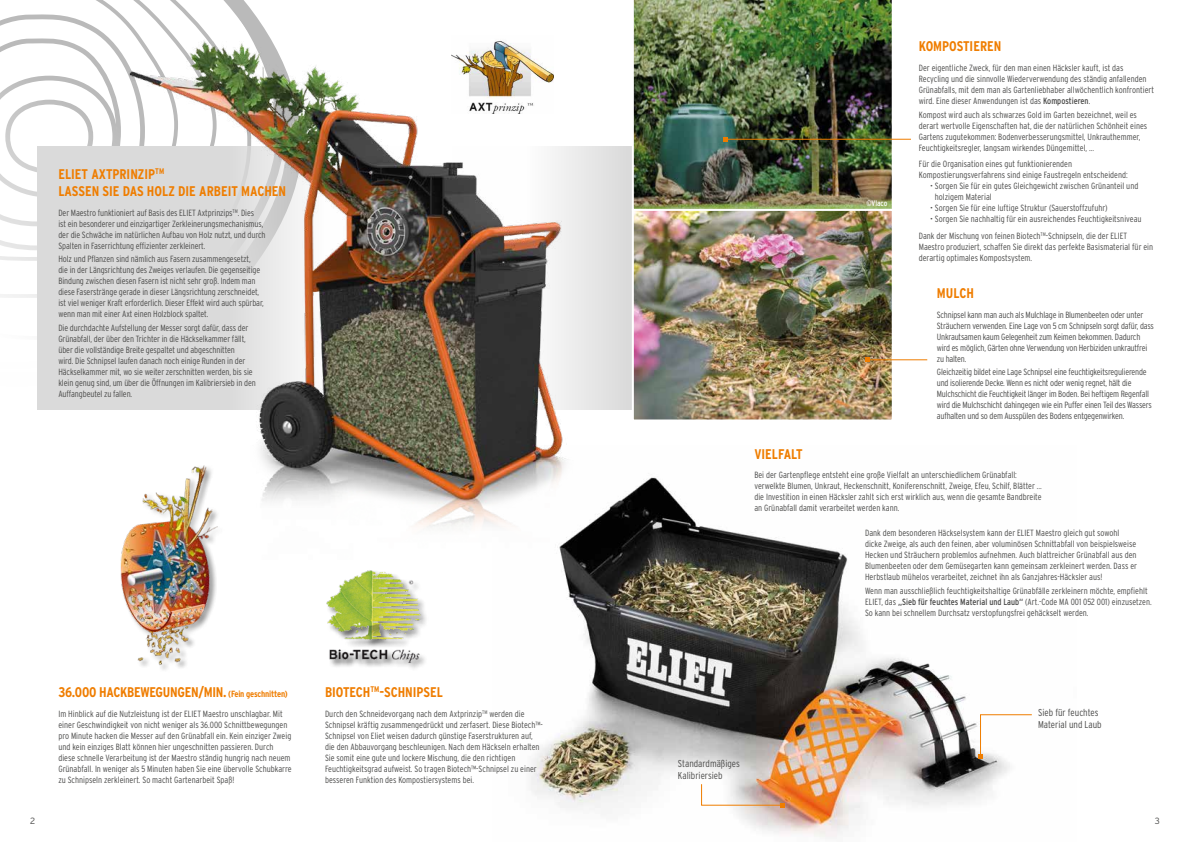
<style>
.page{position:relative;width:1191px;height:842px;background:#fff}
.page>*{position:absolute;margin:0;border:0;box-sizing:border-box;transform-origin:0 0}
.t1{font:700 condensed 14px/17px "Interstate";color:#ef7d00}
.t2{font:700 condensed 14px "Interstate";letter-spacing:-.02em;color:#ef7d00}
.t3{font:300 condensed 10px/12px "Interstate";color:#4a4a49}
.t4{font:300 condensed 9px/11px "Interstate";letter-spacing:-.005em;color:#4a4a49}
.t5{font:300 9px "Interstate";color:#4a4a49}
.t6{font:condensed 8px "Interstate";letter-spacing:-.005em;color:#fff}
.s1{font-size:9px}
.s2{font-weight:400}
</style>
<div class="page">
<div style="left:452px;top:146px;width:272px;height:263px;background:#e2e2e2"></div>
<svg style="left:0;top:0;width:147px;height:247px"></svg>
<svg style="left:8px;top:0;width:83px;height:410px"></svg>
<img style="left:531px;top:477px;width:479px;height:361px">
<img style="left:632px;top:0;width:261px;height:209px">
<img style="left:635px;top:212px;width:255px;height:206px">
<div style="left:632px;top:209px;width:261px;height:212px;border:2px solid #fff"></div>
<svg style="left:978px;top:714px;width:54px;height:45px"></svg>
<svg style="left:700px;top:783px;width:84px;height:24px"></svg>
<img style="left:326px;top:583px;width:100px;height:85px">
<img style="left:121px;top:583px;width:95px;height:85px">
<div style="left:37px;top:146px;width:366px;height:263px;background:#dadada"></div>
<hr style="left:726px;top:139px;width:185px;height:1px;background:#ef7d00">
<svg style="left:724px;top:137px;width:4px;height:4px"></svg>
<hr style="left:867px;top:359px;width:60px;height:1px;background:#ef7d00">
<svg style="left:865px;top:358px;width:4px;height:4px"></svg>
<img style="left:119px;top:18px;width:461px;height:565px">
<img style="left:452px;top:35px;width:101px;height:79px">
<h1 class="t1" style="left:58px;top:165px;width:229px">ELIET AXTPRINZIP<sup>TM<br></sup>LASSEN SIE DAS HOLZ DIE ARBEIT MACHEN</h1>
<p class="t4" style="left:58px;top:207px;width:209px">Der Maestro funktioniert auf Basis des ELIET Axtprinzips<sup>TM</sup>. Dies<br>ist ein besonderer und einzigartiger Zerkleinerungsmechanismus, der die Schwäche im natürlichen Aufbau von Holz nutzt, und durch Spalten in Faserrichtung effizienter zerkleinert.</p>
<p class="t4" style="left:58px;top:254px;width:207px">Holz und Pflanzen sind nämlich aus Fasern zusammengesetzt,<br>die in der Längsrichtung des Zweiges verlaufen. Die gegenseitige Bindung zwischen diesen Fasern ist nicht sehr groß. Indem man diese Faserstränge gerade in dieser Längsrichtung zerschneidet, ist viel weniger Kraft erforderlich. Dieser Effekt wird auch spürbar, wenn man mit einer Axt einen Holzblock spaltet.</p>
<p class="t4" style="left:58px;top:322px;width:199px">Die durchdachte Aufstellung der Messer sorgt dafür, dass der Grünabfall, der über den Trichter in die Häckselkammer fällt, über die vollständige Breite gespaltet und abgeschnitten<br>wird. Die Schnipsel laufen danach noch einige Runden in der Häckselkammer mit, wo sie weiter zerschnitten werden, bis sie klein genug sind, um über die Öffnungen im Kalibriersieb in den Auffangbeutel zu fallen.</p>
<h1 class="t2" style="left:58px;top:684px;width:231px">36.000 HACKBEWEGUNGEN/MIN. <span class="s1">(Fein geschnitten)</span></h1>
<p class="t4" style="left:58px;top:708px;width:235px">Im Hinblick auf die Nutzleistung ist der ELIET Maestro unschlagbar. Mit einer Geschwindigkeit von nicht weniger als 36.000 Schnittbewegungen pro Minute hacken die Messer auf den Grünabfall ein. Kein einziger Zweig und kein einziges Blatt können hier ungeschnitten passieren. Durch diese schnelle Verarbeitung ist der Maestro ständig hungrig nach neuem Grünabfall. In weniger als 5 Minuten haben Sie eine übervolle Schubkarre zu Schnipseln zerkleinert. So macht Gartenarbeit Spaß!</p>
<h1 class="t1" style="left:325px;top:683px;width:119px">BIOTECH<sup>TM</sup>-SCHNIPSEL</h1>
<p class="t4" style="left:325px;top:708px;width:219px">Durch den Schneidevorgang nach dem Axtprinzip<sup>TM</sup> werden die Schnipsel kräftig zusammengedrückt und zerfasert. Diese Biotech™- Schnipsel von Eliet weisen dadurch günstige Faserstrukturen auf, die den Abbauvorgang beschleunigen. Nach dem Häckseln erhalten Sie somit eine gute und lockere Mischung, die den richtigen Feuchtigkeitsgrad aufweist. So tragen Biotech™-Schnipsel zu einer besseren Funktion des Kompostiersystems bei.</p>
<p class="t6" style="left:866px;top:198px;width:22px">©Vlaco</p>
<h1 class="t1" style="left:918px;top:38px;width:84px">KOMPOSTIEREN</h1>
<p class="t4" style="left:918px;top:62px;width:237px">Der eigentliche Zweck, für den man einen Häcksler kauft, ist das Recycling und die sinnvolle Wiederverwendung des ständig anfallenden Grünabfalls, mit dem man als Gartenliebhaber allwöchentlich konfrontiert wird. Eine dieser Anwendungen ist das <span class="s2">Kompostieren</span>.</p>
<p class="t4" style="left:918px;top:109px;width:230px">Kompost wird auch als schwarzes Gold im Garten bezeichnet, weil es derart wertvolle Eigenschaften hat, die der natürlichen Schönheit eines Gartens zugutekommen: Bodenverbesserungsmittel, Unkrauthemmer, Feuchtigkeitsregler, langsam wirkendes Düngemittel, ...</p>
<p class="t4" style="left:918px;top:159px;width:210px">Für die Organisation eines gut funktionierenden<br>Kompostierungsverfahrens sind einige Faustregeln entscheidend:</p>
<p class="t4" style="left:934px;top:181px;width:205px;text-indent:-5px">• Sorgen Sie für ein gutes Gleichgewicht zwischen Grünanteil und holzigem Material</p>
<p class="t4" style="left:930px;top:203px;width:179px">• Sorgen Sie für eine luftige Struktur (Sauerstoffzufuhr)</p>
<p class="t4" style="left:918px;top:211px;width:224px;line-height:16.7px;text-indent:11px">• Sorgen Sie nachhaltig für ein ausreichendes Feuchtigkeitsniveau<br>Dank der Mischung von feinen Biotech<sup>TM</sup>-Schnipseln, die der ELIET</p>
<p class="t4" style="left:918px;top:241px;width:236px">Maestro produziert, schaffen Sie direkt das perfekte Basismaterial für ein derartig optimales Kompostsystem.</p>
<h1 class="t1" style="left:937px;top:284px;width:38px">MULCH</h1>
<p class="t4" style="left:937px;top:309px;width:219px">Schnipsel kann man auch als Mulchlage in Blumenbeeten oder unter Sträuchern verwenden. Eine Lage von 5 cm Schnipseln sorgt dafür, dass Unkrautsamen kaum Gelegenheit zum Keimen bekommen. Dadurch wird es möglich, Gärten ohne Verwendung von Herbiziden unkrautfrei zu halten.</p>
<p class="t4" style="left:937px;top:367px;width:216px">Gleichzeitig bildet eine Lage Schnipsel eine feuchtigkeitsregulierende und isolierende Decke. Wenn es nicht oder wenig regnet, hält die Mulchschicht die Feuchtigkeit länger im Boden. Bei heftigem Regenfall wird die Mulchschicht dahingegen wie ein Puffer einen Teil des Wassers aufhalten und so dem Ausspülen des Bodens entgegenwirken.</p>
<h1 class="t1" style="left:754px;top:445px;width:50px">VIELFALT</h1>
<p class="t4" style="left:754px;top:469px;width:289px">Bei der Gartenpflege entsteht eine große Vielfalt an unterschiedlichem Grünabfall: verwelkte Blumen, Unkraut, Heckenschnitt, Koniferenschnitt, Zweige, Efeu, Schilf, Blätter ... die Investition in einen Häcksler zahlt sich erst wirklich aus, wenn die gesamte Bandbreite an Grünabfall damit verarbeitet werden kann.</p>
<p class="t4" style="left:865px;top:527px;width:273px">Dank dem besonderen Häckselsystem kann der ELIET Maestro gleich gut sowohl dicke Zweige, als auch den feinen, aber voluminösen Schnittabfall von beispielsweise Hecken und Sträuchern problemlos aufnehmen. Auch blattreicher Grünabfall aus den Blumenbeeten oder dem Gemüsegarten kann gemeinsam zerkleinert werden. Dass er Herbstlaub mühelos verarbeitet, zeichnet ihn als Ganzjahres-Häcksler aus!</p>
<p class="t4" style="left:865px;top:585px;width:288px">Wenn man ausschließlich feuchtigkeitshaltige Grünabfälle zerkleinern möchte, empfiehlt<br>ELIET, das <span class="s2">„Sieb für feuchtes Material und Laub“</span> (Art.-Code MA 001 052 001) einzusetzen.<br>So kann bei schnellem Durchsatz verstopfungsfrei gehäckselt werden.</p>
<p class="t3" style="left:678px;top:757px;width:63px">Standardmäßiges<br>Kalibriersieb</p>
<p class="t3" style="left:1038px;top:706px;width:65px">Sieb für feuchtes<br>Material und Laub</p>
<p class="t5" style="left:30px;top:815px;width:7px">2</p>
<p class="t5" style="left:1154px;top:815px;width:7px">3</p>
</div>
